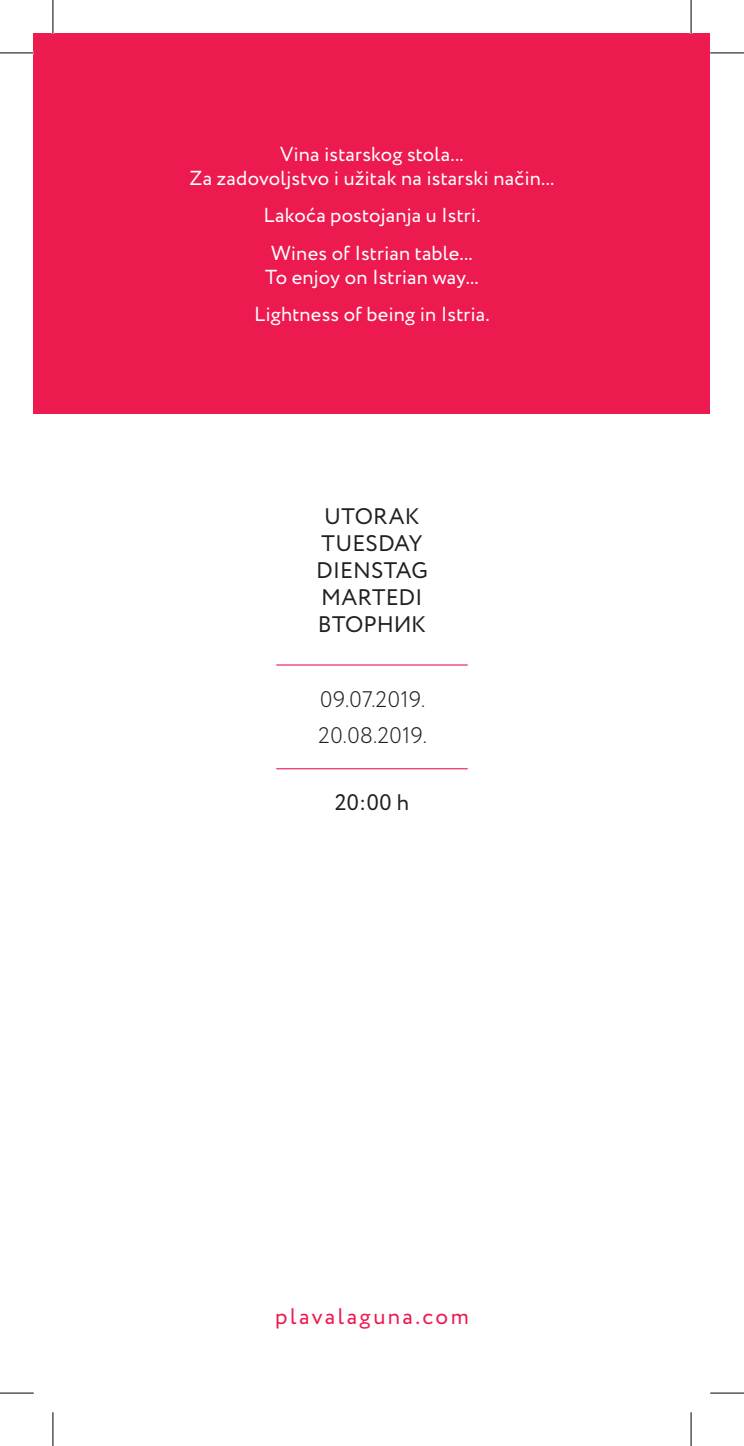
<style>
.page{position:relative;width:744px;height:1446px;background:#fff}
.page>*{position:absolute;margin:0;border:0;box-sizing:border-box;transform-origin:0 0}
.t1{font:22.5px "Circe";color:#231f20}
.t2{font:300 22.5px "Circe";color:#231f20}
.t3{font:22.5px "Circe";letter-spacing:.105em;color:#ed1a4f}
.t4{font:20.25px/24.3px "Circe";letter-spacing:.005em;color:#fff;text-align:center}
</style>
<div class="page">
<div style="left:34px;top:34px;width:676px;height:380px;background:#ed1a4f"></div>
<hr style="left:276px;top:768px;width:191px;height:1px;background:#ed1a4f">
<hr style="left:276px;top:664px;width:191px;height:1px;background:#ed1a4f">
<hr style="left:0;top:53px;width:34px;height:1px;background:#000">
<hr style="left:710px;top:53px;width:34px;height:1px;background:#000">
<hr style="left:0;top:1392px;width:34px;height:1px;background:#000">
<hr style="left:710px;top:1392px;width:34px;height:1px;background:#000">
<hr style="left:53px;top:0;width:1px;height:34px;background:#000">
<hr style="left:53px;top:1411px;width:1px;height:34px;background:#000">
<hr style="left:690px;top:0;width:1px;height:34px;background:#000">
<hr style="left:690px;top:1411px;width:1px;height:34px;background:#000">
<p class="t4" style="left:189px;top:143px;width:366px">Vina istarskog stola...<br>Za zadovoljstvo i užitak na istarski način...</p>
<p class="t4" style="left:263px;top:204px;width:219px">Lakoća postojanja u Istri.</p>
<p class="t4" style="left:265px;top:241px;width:215px">Wines of Istrian table...<br>To enjoy on Istrian way...</p>
<p class="t4" style="left:254px;top:302px;width:237px">Lightness of being in Istria.</p>
<p class="t1" style="left:324px;top:501px;width:97px">UTORAK</p>
<p class="t1" style="left:321px;top:528px;width:102px">TUESDAY</p>
<p class="t1" style="left:316px;top:555px;width:113px">DIENSTAG</p>
<p class="t1" style="left:321px;top:582px;width:103px">MARTEDI</p>
<p class="t1" style="left:318px;top:609px;width:109px">ВТОРНИК</p>
<p class="t2" style="left:320px;top:685px;width:107px">09.07.2019.</p>
<p class="t2" style="left:318px;top:721px;width:110px">20.08.2019.</p>
<p class="t1" style="left:335px;top:787px;width:76px">20:00 h</p>
<p class="t3" style="left:275px;top:1301px;width:195px">plavalaguna.com</p>
</div>
